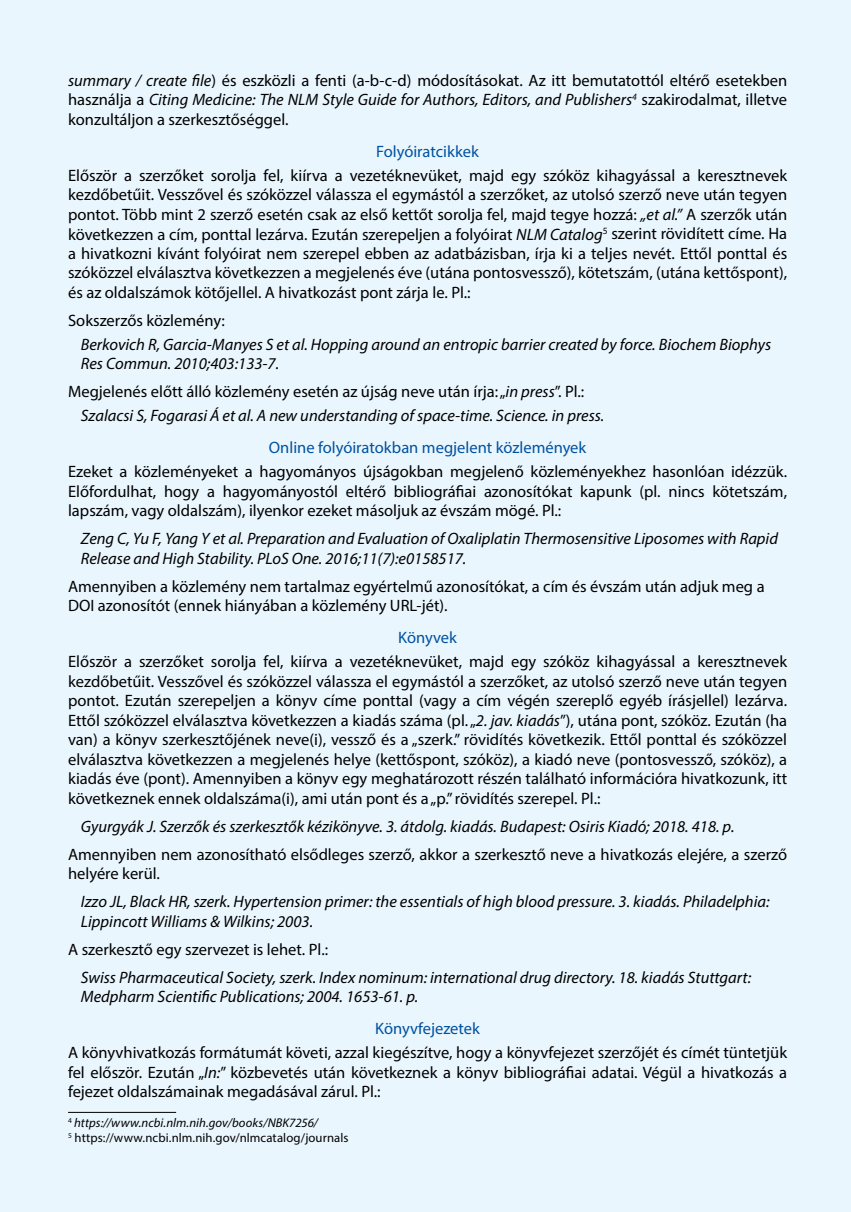
<style>
.page{position:relative;width:851px;height:1212px;background:#fff}
.page>*{position:absolute;margin:0;border:0;box-sizing:border-box;transform-origin:0 0}
.t1{font:16.5px/19.5px "Myriad Pro";color:#000;text-align:justify}
.t2{font:italic 16.5px/19.5px "Myriad Pro";color:#000}
.t3{font:16.5px "Myriad Pro";color:#0052a0}
.t4{font:12.75px/15px "Myriad Pro";letter-spacing:.005em;color:#000}
.s1{font-style:italic}
.s2{font-style:normal}
</style>
<div class="page">
<div style="left:0;top:0;width:850px;height:1212px;background:#eaf6fe"></div>
<hr style="left:68px;top:1112px;width:108px;height:1px;background:#000">
<p class="t1" style="left:68px;top:70px;width:720px"><span class="s1">summary / create file</span>) és eszközli a fenti (a-b-c-d) módosításokat. Az itt bemutatottól eltérő esetekben használja a <span class="s1">Citing Medicine: The NLM Style Guide for Authors, Editors, and Publishers</span><sup>4</sup> szakirodalmat, illetve konzultáljon a szerkesztőséggel.</p>
<p class="t3" style="left:376px;top:141px;width:104px">Folyóiratcikkek</p>
<p class="t1" style="left:68px;top:165px;width:720px">Először a szerzőket sorolja fel, kiírva a vezetéknevüket, majd egy szóköz kihagyással a keresztnevek kezdőbetűit. Vesszővel és szóközzel válassza el egymástól a szerzőket, az utolsó szerző neve után tegyen pontot. Több mint 2 szerző esetén csak az első kettőt sorolja fel, majd tegye hozzá: <span class="s1">„et al.”</span> A szerzők után következzen a cím, ponttal lezárva. Ezután szerepeljen a folyóirat <span class="s1">NLM Catalog</span><sup>5</sup> szerint rövidített címe. Ha a hivatkozni kívánt folyóirat nem szerepel ebben az adatbázisban, írja ki a teljes nevét. Ettől ponttal és szóközzel elválasztva következzen a megjelenés éve (utána pontosvessző), kötetszám, (utána kettőspont), és az oldalszámok kötőjellel. A hivatkozást pont zárja le. Pl.:</p>
<p class="t1" style="left:68px;top:310px;width:158px">Sokszerzős közlemény:</p>
<p class="t2" style="left:81px;top:334px;width:691px">Berkovich R, Garcia-Manyes S et al. Hopping around an entropic barrier created by force. Biochem Biophys<br>Res Commun. 2010;403:133-7.</p>
<p class="t2" style="left:81px;top:380px;width:525px;line-height:23.7px;text-indent:-13px"><span class="s2">Megjelenés előtt álló közlemény esetén az újság neve után írja: „</span>in press<span class="s2">”. Pl.:<br></span>Szalacsi S, Fogarasi Á et al. A new understanding of space-time. Science. in press.</p>
<p class="t3" style="left:269px;top:438px;width:319px">Online folyóiratokban megjelent közlemények</p>
<p class="t1" style="left:68px;top:461px;width:720px">Ezeket a közleményeket a hagyományos újságokban megjelenő közleményekhez hasonlóan idézzük.<br>Előfordulhat, hogy a hagyományostól eltérő bibliográfiai azonosítókat kapunk (pl. nincs kötetszám, lapszám, vagy oldalszám), ilyenkor ezeket másoljuk az évszám mögé. Pl.:</p>
<p class="t2" style="left:81px;top:528px;width:698px">Zeng C, Yu F, Yang Y et al. Preparation and Evaluation of Oxaliplatin Thermosensitive Liposomes with Rapid<br>Release and High Stability. PLoS One. 2016;11(7):e0158517.</p>
<p class="t1" style="left:68px;top:576px;width:698px">Amennyiben a közlemény nem tartalmaz egyértelmű azonosítókat, a cím és évszám után adjuk meg a<br>DOI azonosítót (ennek hiányában a közlemény URL-jét).</p>
<p class="t3" style="left:398px;top:628px;width:60px">Könyvek</p>
<p class="t1" style="left:68px;top:651px;width:720px">Először a szerzőket sorolja fel, kiírva a vezetéknevüket, majd egy szóköz kihagyással a keresztnevek kezdőbetűit. Vesszővel és szóközzel válassza el egymástól a szerzőket, az utolsó szerző neve után tegyen pontot. Ezután szerepeljen a könyv címe ponttal (vagy a cím végén szereplő egyéb írásjellel) lezárva.<br>Ettől szóközzel elválasztva következzen a kiadás száma (pl. „<span class="s1">2. jav. kiadás</span>”), utána pont, szóköz. Ezután (ha van) a könyv szerkesztőjének neve(i), vessző és a „szerk.” rövidítés következik. Ettől ponttal és szóközzel elválasztva következzen a megjelenés helye (kettőspont, szóköz), a kiadó neve (pontosvessző, szóköz), a kiadás éve (pont). Amennyiben a könyv egy meghatározott részén található információra hivatkozunk, itt következnek ennek oldalszáma(i), ami után pont és a „p.” rövidítés szerepel. Pl.:</p>
<p class="t2" style="left:81px;top:816px;width:655px">Gyurgyák J. Szerzők és szerkesztők kézikönyve. 3. átdolg. kiadás. Budapest: Osiris Kiadó; 2018. 418. p.</p>
<p class="t1" style="left:68px;top:844px;width:720px">Amennyiben nem azonosítható elsődleges szerző, akkor a szerkesztő neve a hivatkozás elejére, a szerző helyére kerül.</p>
<p class="t2" style="left:81px;top:891px;width:690px">Izzo JL, Black HR, szerk. Hypertension primer: the essentials of high blood pressure. 3. kiadás. Philadelphia:<br>Lippincott Williams &amp; Wilkins; 2003.</p>
<p class="t1" style="left:68px;top:939px;width:261px">A szerkesztő egy szervezet is lehet. Pl.:</p>
<p class="t2" style="left:81px;top:967px;width:671px">Swiss Pharmaceutical Society, szerk. Index nominum: international drug directory. 18. kiadás Stuttgart:<br>Medpharm Scientific Publications; 2004. 1653-61. p.</p>
<p class="t3" style="left:375px;top:1019px;width:106px">Könyvfejezetek</p>
<p class="t1" style="left:68px;top:1043px;width:720px">A könyvhivatkozás formátumát követi, azzal kiegészítve, hogy a könyvfejezet szerzőjét és címét tüntetjük fel először. Ezután „<span class="s1">In:</span>” közbevetés után következnek a könyv bibliográfiai adatai. Végül a hivatkozás a fejezet oldalszámainak megadásával zárul. Pl.:</p>
<p class="t4" style="left:68px;top:1115px;width:282px"><sup>4</sup> <span class="s1">https://www.ncbi.nlm.nih.gov/books/NBK7256/<br></span><sup>5</sup> https://www.ncbi.nlm.nih.gov/nlmcatalog/journals</p>
</div>
